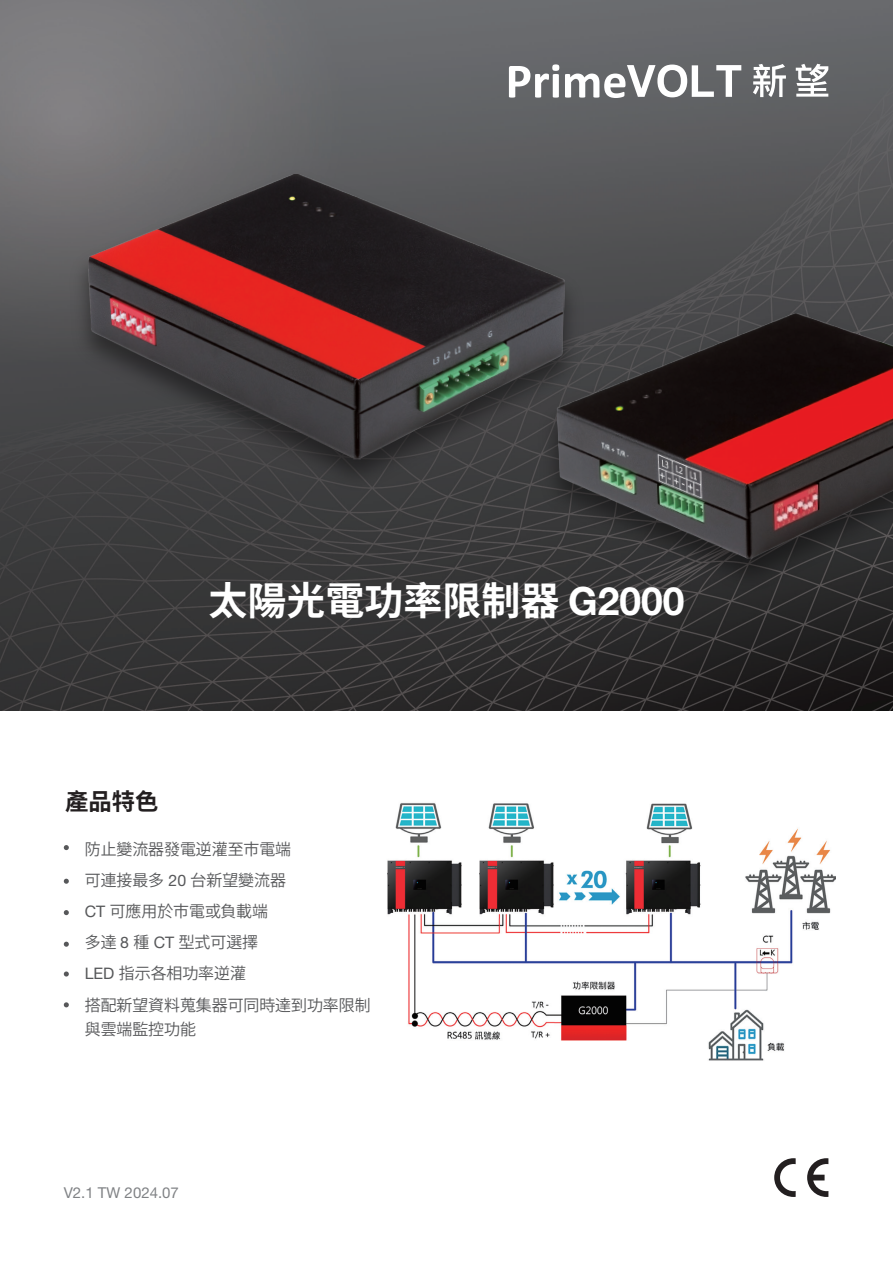
<style>
.page{position:relative;width:893px;height:1263px;background:#fff}
.page>*{position:absolute;margin:0;border:0;box-sizing:border-box;transform-origin:0 0}
.t1{font:700 39px "Noto Sans CJ Ktc";color:#fff}
.t2{font:700 23.4px "Noto Sans CJ Ktc";color:#231f20}
.t3{font:15.9px/31px "Koz Go Pr 6 N";color:#57585a}
.t4{font:15px "Helvetica Neue LT Pro";color:#808285}
.s1{font-family:"Helvetica Neue LT Pro"}
</style>
<div class="page">
<img style="left:0;top:0;width:893px;height:710px">
<svg style="left:64px;top:845px;width:5px;height:5px"></svg>
<svg style="left:64px;top:879px;width:5px;height:5px"></svg>
<svg style="left:64px;top:942px;width:5px;height:5px"></svg>
<svg style="left:64px;top:971px;width:5px;height:5px"></svg>
<svg style="left:64px;top:1002px;width:5px;height:5px"></svg>
<svg style="left:64px;top:910px;width:5px;height:5px"></svg>
<svg style="left:753px;top:64px;width:33px;height:33px"></svg>
<svg style="left:796px;top:64px;width:32px;height:33px"></svg>
<svg style="left:509px;top:64px;width:50px;height:34px"></svg>
<svg style="left:565px;top:65px;width:176px;height:33px"></svg>
<svg style="left:807px;top:1158px;width:21px;height:39px"></svg>
<svg style="left:774px;top:1158px;width:22px;height:39px"></svg>
<img style="left:387px;top:803px;width:449px;height:258px">
<img style="left:60px;top:160px;width:531px;height:342px">
<img style="left:85px;top:170px;width:482px;height:293px">
<img style="left:526px;top:293px;width:367px;height:312px">
<img style="left:553px;top:309px;width:340px;height:258px">
<h1 class="t1" style="left:208px;top:579px;width:478px">太陽光電功率限制器 <span class="s1">G2000</span></h1>
<h2 class="t2" style="left:65px;top:788px;width:95px">產品特色</h2>
<p class="t3" style="left:85px;top:834px;width:287px">防止變流器發電逆灌至市電端<br>可連接最多 <span class="s1">20</span> 台新望變流器<br><span class="s1">CT</span> 可應用於市電或負載端<br>多達 <span class="s1">8</span> 種 <span class="s1">CT</span> 型式可選擇<br><span class="s1">LED</span> 指示各相功率逆灌<br>搭配新望資料蒐集器可同時達到功率限制</p>
<p class="t3" style="left:85px;top:1013px;width:113px">與雲端監控功能</p>
<p class="t4" style="left:64px;top:1184px;width:117px">V2.1 TW 2024.07</p>
</div>
